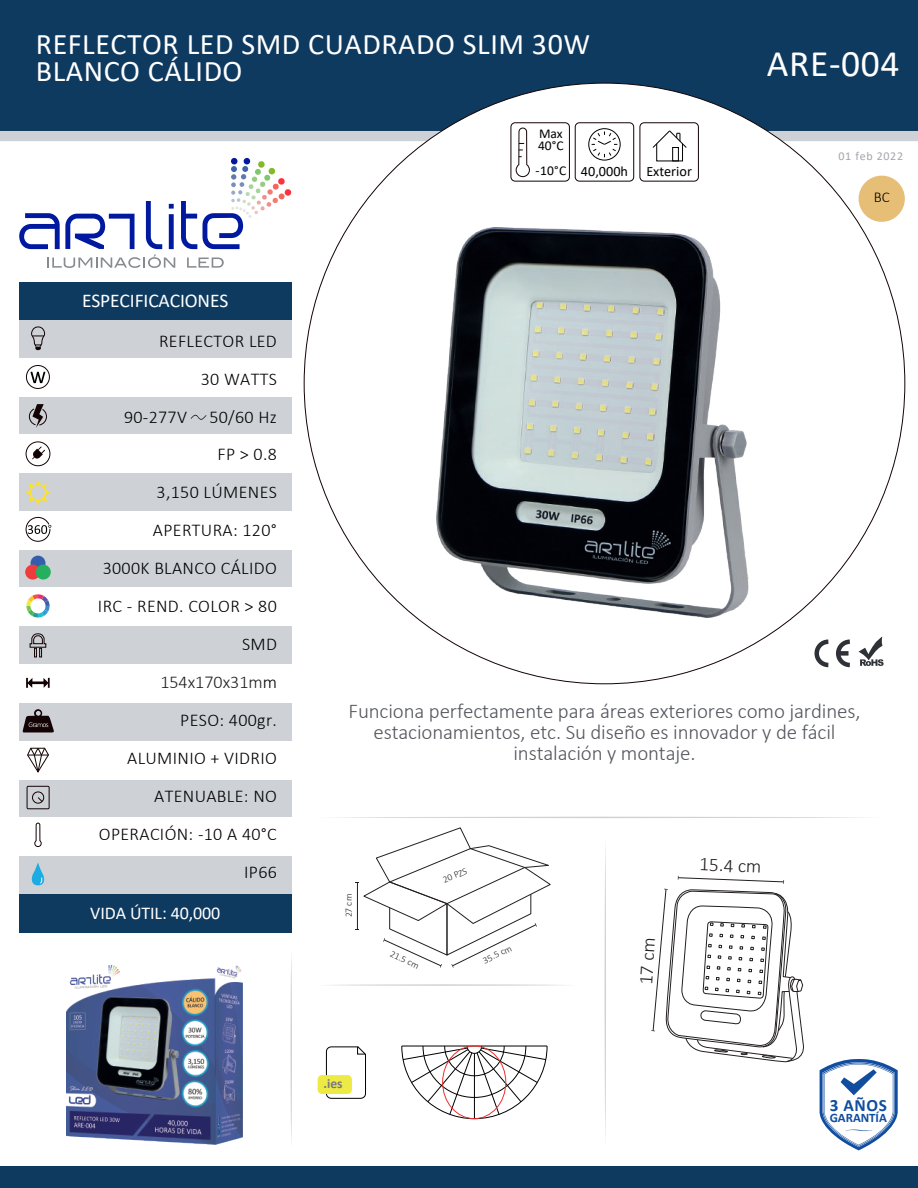
<style>
.page{position:relative;width:918px;height:1188px;background:#fff}
.page>*{position:absolute;margin:0;border:0;box-sizing:border-box;transform-origin:0 0}
.t1{font:37.5px "Calibri";letter-spacing:.02em;color:#fff}
.t2{font:30px/27px "Calibri";letter-spacing:.02em;color:#fff}
.t3{font:300 21px/21px "Calibri";letter-spacing:-.005em;color:#54565c;text-align:center}
.t4{font:19.5px "Calibri";letter-spacing:-.005em;color:#fff}
.t5{font:300 19.35px "Calibri";color:#231f20}
.t6{font:300 18px/38px "Calibri";letter-spacing:.02em;color:#000001;text-align:right}
.t7{font:18px "Calibri";letter-spacing:-.005em;color:#fff}
.t8{font:700 17.25px "Calibri";color:#104d9f}
.t9{font:300 15px "Calibri";color:#000001}
.t10{font:14.25px "Calibri";color:#000001}
.t11{font:13.5px/12px "Calibri";color:#000001}
.t12{font:700 13.5px "Calibri";color:#767a7c}
.t13{font:700 12.9px "Calibri";letter-spacing:-.005em;color:#104d9f}
.t14{font:12px "Calibri";letter-spacing:.055em;color:#a5a6ad}
.t15{font:300 9.6px "Calibri";color:#231f20}
.s1{font-size:13.5px}
.s2{color:#231f20}
</style>
<div class="page">
<div style="left:0;top:1166px;width:918px;height:21px;background:#0f3a60"></div>
<div style="left:19px;top:320px;width:272px;height:574px;background:#ced1d5"></div>
<div style="left:19px;top:358px;width:272px;height:38px;background:#fff"></div>
<div style="left:19px;top:435px;width:272px;height:38px;background:#fff"></div>
<div style="left:19px;top:511px;width:272px;height:39px;background:#fff"></div>
<div style="left:19px;top:588px;width:272px;height:38px;background:#fff"></div>
<div style="left:19px;top:664px;width:272px;height:39px;background:#fff"></div>
<div style="left:19px;top:741px;width:272px;height:38px;background:#fff"></div>
<div style="left:19px;top:817px;width:272px;height:39px;background:#fff"></div>
<div style="left:19px;top:894px;width:272px;height:38px;background:#0f3a60"></div>
<svg style="left:337px;top:817px;width:527px;height:1px"></svg>
<svg style="left:605px;top:847px;width:1px;height:290px"></svg>
<svg style="left:291px;top:957px;width:1px;height:184px"></svg>
<svg style="left:819px;top:1059px;width:79px;height:91px"></svg>
<svg style="left:181px;top:201px;width:16px;height:48px"></svg>
<svg style="left:203px;top:161px;width:89px;height:88px"></svg>
<div style="left:243px;top:158px;width:7px;height:7px;background:#00199f;border-radius:3px"></div>
<div style="left:231px;top:158px;width:7px;height:7px;background:#00199f;border-radius:50%"></div>
<svg style="left:187px;top:258px;width:37px;height:10px"></svg>
<svg style="left:19px;top:201px;width:156px;height:67px"></svg>
<div style="left:19px;top:282px;width:272px;height:38px;background:#0f3a60"></div>
<svg style="left:31px;top:327px;width:14px;height:23px"></svg>
<div style="left:26px;top:365px;width:24px;height:24px;border:1px solid #130304;border-radius:50%"></div>
<svg style="left:31px;top:372px;width:14px;height:11px"></svg>
<svg style="left:29px;top:404px;width:18px;height:24px"></svg>
<div style="left:26px;top:442px;width:24px;height:24px;border:1px solid #130304;border-radius:50%"></div>
<svg style="left:32px;top:446px;width:13px;height:14px"></svg>
<svg style="left:26px;top:480px;width:24px;height:25px"></svg>
<svg style="left:26px;top:517px;width:25px;height:25px"></svg>
<svg style="left:31px;top:556px;width:15px;height:15px"></svg>
<div style="left:25px;top:565px;width:15px;height:15px;background:#ee3b3d;border-radius:50%"></div>
<div style="left:36px;top:565px;width:15px;height:15px;background:#24b05f;border-radius:50%"></div>
<svg style="left:26px;top:594px;width:24px;height:24px"></svg>
<svg style="left:30px;top:633px;width:16px;height:24px"></svg>
<svg style="left:26px;top:678px;width:24px;height:10px"></svg>
<svg style="left:22px;top:709px;width:32px;height:23px"></svg>
<svg style="left:27px;top:748px;width:22px;height:24px"></svg>
<div style="left:27px;top:786px;width:22px;height:23px;border:1px solid #130304"></div>
<div style="left:32px;top:792px;width:12px;height:11px;border:1px solid #130304;border-radius:50%"></div>
<svg style="left:38px;top:797px;width:5px;height:5px"></svg>
<svg style="left:34px;top:823px;width:8px;height:24px"></svg>
<svg style="left:31px;top:862px;width:14px;height:23px"></svg>
<div style="left:511px;top:122px;width:59px;height:60px;border:1px solid #130304;border-radius:4px"></div>
<svg style="left:516px;top:131px;width:14px;height:46px"></svg>
<div style="left:575px;top:122px;width:59px;height:60px;border:1px solid #130304;border-radius:4px"></div>
<div style="left:589px;top:128px;width:31px;height:32px;border:1px solid #000001;border-radius:50%"></div>
<svg style="left:592px;top:132px;width:25px;height:25px"></svg>
<div style="left:640px;top:122px;width:59px;height:60px;border:1px solid #130304;border-radius:4px"></div>
<div style="left:657px;top:144px;width:26px;height:17px;border:1px solid #000001"></div>
<div style="left:672px;top:147px;width:7px;height:14px;border:1px solid #000001"></div>
<svg style="left:652px;top:131px;width:35px;height:17px"></svg>
<svg style="left:814px;top:637px;width:70px;height:31px"></svg>
<svg style="left:0;top:0;width:918px;height:131px;fill:#0f3a60"></svg>
<div style="left:0;top:131px;width:442px;height:10px;background:#ced1d5"></div>
<div style="left:767px;top:131px;width:151px;height:10px;background:#ced1d5"></div>
<div style="left:859px;top:176px;width:46px;height:46px;background:#e7be76;border-radius:50%"></div>
<svg style="left:326px;top:1046px;width:40px;height:53px"></svg>
<div style="left:318px;top:1075px;width:34px;height:19px;background:#ede945;border-radius:4px"></div>
<svg style="left:330px;top:984px;width:234px;height:2px"></svg>
<svg style="left:191px;top:414px;width:15px;height:6px"></svg>
<svg style="left:401px;top:1045px;width:147px;height:74px"></svg>
<div style="left:442px;top:1046px;width:64px;height:73px;border:1px solid #ee2f2d;border-radius:50%"></div>
<svg style="left:356px;top:827px;width:195px;height:141px"></svg>
<img style="left:437px;top:228px;width:311px;height:390px">
<svg style="left:651px;top:876px;width:153px;height:186px"></svg>
<img style="left:67px;top:965px;width:175px;height:179px">
<h2 class="t2" style="left:36px;top:30px;width:556px">REFLECTOR LED SMD CUADRADO SLIM 30W<br>BLANCO CÁLIDO</h2>
<p class="t4" style="left:82px;top:287px;width:148px">ESPECIFICACIONES</p>
<p class="t11" style="left:538px;top:127px;width:27px">Max<br>40°C</p>
<p class="t10" style="left:536px;top:162px;width:94px"><span class="s1">-10°C</span> 40,000h</p>
<p class="t10" style="left:646px;top:162px;width:47px">Exterior</p>
<h1 class="t1" style="left:767px;top:37px;width:134px">ARE-004</h1>
<p class="t14" style="left:838px;top:147px;width:66px">01 feb 2022</p>
<p class="t9" style="left:874px;top:188px;width:18px">BC</p>
<p class="t6" style="left:98px;top:322px;width:181px">REFLECTOR LED<br>30 WATTS<br>90-277V 50/60 Hz<br>FP &gt; 0.8<br>3,150 LÚMENES<br>APERTURA: 120°<br>3000K BLANCO CÁLIDO<br>IRC - REND. COLOR &gt; 80<br>SMD<br><span class="s2">154x170x31m</span>m<br>PESO: 400gr.<br>ALUMINIO + VIDRIO<br>ATENUABLE: NO<br>OPERACIÓN: -10 A 40°C<br>IP66</p>
<p class="t7" style="left:90px;top:900px;width:132px">VIDA ÚTIL: 40,000</p>
<p class="t3" style="left:349px;top:700px;width:514px">Funciona perfectamente para áreas exteriores como jardines, estacionamientos, etc. Su diseño es innovador y de fácil instalación y montaje.</p>
<p class="t15" style="left:343px;top:917px;width:25px;rotate:-90deg">27 cm</p>
<p class="t15" style="left:441px;top:875px;width:27px;rotate:-23deg">20 PZS</p>
<p class="t15" style="left:393px;top:948px;width:32px;rotate:25deg">21.5 cm</p>
<p class="t15" style="left:481px;top:955px;width:32px;rotate:-26deg">35.5 cm</p>
<p class="t12" style="left:324px;top:1074px;width:20px">.ies</p>
<p class="t5" style="left:634px;top:984px;width:49px;rotate:-86deg">17 cm</p>
<p class="t5" style="left:700px;top:852px;width:64px;rotate:2deg">15.4 cm</p>
<p class="t8" style="left:830px;top:1093px;width:59px">3 AÑOS</p>
<p class="t13" style="left:830px;top:1109px;width:59px">GARANTÍA</p>
</div>
